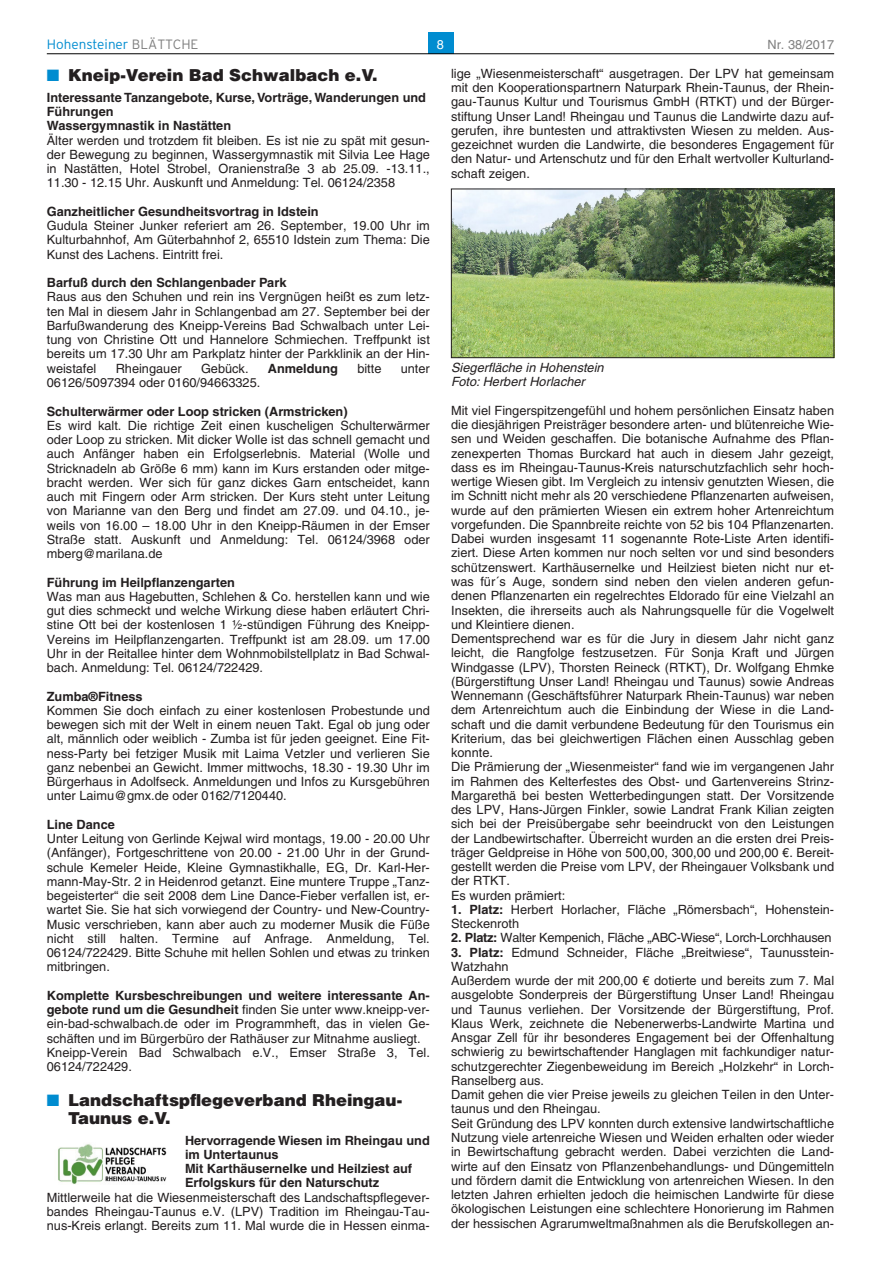
<style>
.page{position:relative;width:881px;height:1263px;background:#fff}
.page>*{position:absolute;margin:0;border:0;box-sizing:border-box;transform-origin:0 0}
.t1{font:900 16.5px/18px "Helvetica LT";color:#231f20}
.t2{font:300 13.5px "Interstate";color:#008cd0}
.t3{font:12.75px/14.2px "Helvetica LT";color:#231f20;text-align:justify}
.t4{font:700 12.75px/14.2px "Helvetica LT";color:#231f20}
.t5{font:12.75px "Helvetica LT";letter-spacing:-.02em;color:#231f20}
.t6{font:italic 12.75px/14.2px "Helvetica LT";color:#231f20}
.t7{font:12.75px "Helvetica LT";color:#808080}
.t8{font:12.75px "Helvetica LT";color:#fff}
.s1{color:#808080}
.s2{color:#008cd0}
.s3{font-weight:700}
</style>
<div class="page">
<div style="left:427px;top:32px;width:26px;height:22px;background:#008cd0"></div>
<hr style="left:47px;top:54px;width:786px;height:1px;background:#000">
<img style="left:453px;top:191px;width:378px;height:165px">
<div style="left:451px;top:189px;width:382px;height:169px;border:1px solid #231f20"></div>
<img style="left:58px;top:1144px;width:109px;height:41px">
<p class="t2" style="left:47px;top:36px;width:153px">Hohensteiner <span class="s1">BlättcHe</span></p>
<p class="t8" style="left:437px;top:40px;width:9px">8</p>
<p class="t7" style="left:767px;top:40px;width:68px">Nr. 38/2017</p>
<p class="t3" style="left:451px;top:68px;width:384px">lige „Wiesenmeisterschaft“ ausgetragen. Der LPV hat gemeinsam mit den Kooperationspartnern Naturpark Rhein-Taunus, der Rhein&shy;gau-Taunus Kultur und Tourismus GmbH (RTKT) und der Bürger&shy;stiftung Unser Land! Rheingau und Taunus die Landwirte dazu auf&shy;gerufen, ihre buntesten und attraktivsten Wiesen zu melden. Aus&shy;gezeichnet wurden die Landwirte, die besonderes Engagement für den Natur- und Artenschutz und für den Erhalt wertvoller Kulturland&shy;schaft zeigen.</p>
<p class="t1" style="left:47px;top:67px;width:332px"><span class="s2">■</span> Kneip-Verein Bad Schwalbach e.V.</p>
<p class="t4" style="left:47px;top:90px;width:380px">interessante tanzangebote, kurse, Vorträge, Wanderungen und<br>Führungen<br>Wassergymnastik in nastätten</p>
<p class="t3" style="left:47px;top:134px;width:384px">Älter werden und trotzdem fit bleiben. Es ist nie zu spät mit gesun&shy;der Bewegung zu beginnen, Wassergymnastik mit Silvia Lee Hage in Nastätten, Hotel Strobel, Oranienstraße 3 ab 25.09. -13.11., 11.30 - 12.15 Uhr. Auskunft und Anmeldung: Tel. 06124/2358</p>
<p class="t4" style="left:47px;top:204px;width:273px">ganzheitlicher gesundheitsvortrag in idstein</p>
<p class="t3" style="left:47px;top:220px;width:384px">Gudula Steiner Junker referiert am 26. September, 19.00 Uhr im Kulturbahnhof, Am Güterbahnhof 2, 65510 Idstein zum Thema: Die Kunst des Lachens. Eintritt frei.</p>
<p class="t4" style="left:47px;top:276px;width:241px">Barfuß durch den Schlangenbader Park</p>
<p class="t3" style="left:47px;top:291px;width:384px">Raus aus den Schuhen und rein ins Vergnügen heißt es zum letz&shy;ten Mal in diesem Jahr in Schlangenbad am 27. September bei der Barfußwanderung des Kneipp-Vereins Bad Schwalbach unter Lei&shy;tung von Christine Ott und Hannelore Schmiechen. Treffpunkt ist bereits um 17.30 Uhr am Parkplatz hinter der Parkklinik an der Hin&shy;weistafel</p>
<p class="t6" style="left:451px;top:361px;width:154px">Siegerfläche in Hohenstein<br>Foto: Herbert Horlacher</p>
<p class="t3" style="left:451px;top:405px;width:384px;text-align:left">Mit viel Fingerspitzengefühl und hohem persönlichen Einsatz haben die diesjährigen Preisträger besondere arten- und blütenreiche Wie&shy;sen und Weiden geschaffen. Die botanische Aufnahme des Pflan&shy;zenexperten Thomas Burckard hat auch in diesem Jahr gezeigt, dass es im Rheingau-Taunus-Kreis naturschutzfachlich sehr hoch&shy;wertige Wiesen gibt. Im Vergleich zu intensiv genutzten Wiesen, die im Schnitt nicht mehr als 20 verschiedene Pflanzenarten aufweisen, wurde auf den prämierten Wiesen ein extrem hoher Artenreichtum vorgefunden. Die Spannbreite reichte von 52 bis 104 Pflanzenarten.<br>Dabei wurden insgesamt 11 sogenannte Rote-Liste Arten identifi&shy;ziert. Diese Arten kommen nur noch selten vor und sind besonders schützenswert. Karthäusernelke und Heilziest bieten nicht nur et&shy;was für´s Auge, sondern sind neben den vielen anderen gefun&shy;denen Pflanzenarten ein regelrechtes Eldorado für eine Vielzahl an Insekten, die ihrerseits auch als Nahrungsquelle für die Vogelwelt und Kleintiere dienen.<br>Dementsprechend war es für die Jury in diesem Jahr nicht ganz leicht, die Rangfolge festzusetzen. Für Sonja Kraft und Jürgen Windgasse (LPV), Thorsten Reineck (RTKT), Dr. Wolfgang Ehmke (Bürgerstiftung Unser Land! Rheingau und Taunus) sowie Andreas Wennemann (Geschäftsführer Naturpark Rhein-Taunus) war neben dem Artenreichtum auch die Einbindung der Wiese in die Land&shy;schaft und die damit verbundene Bedeutung für den Tourismus ein Kriterium, das bei gleichwertigen Flächen einen Ausschlag geben konnte.<br>Die Prämierung der „Wiesenmeister“ fand wie im vergangenen Jahr im Rahmen des Kelterfestes des Obst- und Gartenvereins Strinz-Margarethä bei besten Wetterbedingungen statt. Der Vorsitzende des LPV, Hans-Jürgen Finkler, sowie Landrat Frank Kilian zeigten sich bei der Preisübergabe sehr beeindruckt von den Leistungen der Landbewirtschafter. Überreicht wurden an die ersten drei Preis&shy;träger Geldpreise in Höhe von 500,00, 300,00 und 200,00 €. Bereit&shy;gestellt werden die Preise vom LPV, der Rheingauer Volksbank und der RTKT.<br>Es wurden prämiert:</p>
<p class="t3" style="left:451px;top:904px;width:384px"><span class="s3">1. Platz:</span> Herbert Horlacher, Fläche „Römersbach“, Hohenstein-<br>Steckenroth</p>
<p class="t5" style="left:451px;top:933px;width:382px"><span class="s3">2. Platz:</span> Walter Kempenich, Fläche „ABC-Wiese“, Lorch-Lorchhausen</p>
<p class="t3" style="left:451px;top:946px;width:384px;text-align:left"><span class="s3">3. Platz:</span> Edmund Schneider, Fläche „Breitwiese“, Taunusstein-Watzhahn<br>Außerdem wurde der mit 200,00 € dotierte und bereits zum 7. Mal ausgelobte Sonderpreis der Bürgerstiftung Unser Land! Rheingau und Taunus verliehen. Der Vorsitzende der Bürgerstiftung, Prof.<br>Klaus Werk, zeichnete die Nebenerwerbs-Landwirte Martina und Ansgar Zell für ihr besonderes Engagement bei der Offenhaltung schwierig zu bewirtschaftender Hanglagen mit fachkundiger natur&shy;schutzgerechter Ziegenbeweidung im Bereich „Holzkehr“ in Lorch-Ranselberg aus.<br>Damit gehen die vier Preise jeweils zu gleichen Teilen in den Unter&shy;taunus und den Rheingau.<br>Seit Gründung des LPV konnten durch extensive landwirtschaftliche Nutzung viele artenreiche Wiesen und Weiden erhalten oder wieder in Bewirtschaftung gebracht werden. Dabei verzichten die Land&shy;wirte auf den Einsatz von Pflanzenbehandlungs- und Düngemitteln und fördern damit die Entwicklung von artenreichen Wiesen. In den letzten Jahren erhielten jedoch die heimischen Landwirte für diese ökologischen Leistungen eine schlechtere Honorierung im Rahmen der hessischen Agrarumweltmaßnahmen als die Berufskollegen an-</p>
<p class="t3" style="left:116px;top:362px;width:67px">Rheingauer</p>
<p class="t3" style="left:201px;top:362px;width:49px">Gebück.</p>
<p class="t4" style="left:268px;top:361px;width:72px">anmeldung</p>
<p class="t3" style="left:357px;top:362px;width:26px">bitte</p>
<p class="t3" style="left:400px;top:362px;width:31px">unter</p>
<p class="t3" style="left:47px;top:377px;width:215px">06126/5097394 oder 0160/94663325.</p>
<p class="t4" style="left:47px;top:404px;width:302px">Schulterwärmer oder loop stricken (armstricken)</p>
<p class="t3" style="left:47px;top:419px;width:384px">Es wird kalt. Die richtige Zeit einen kuscheligen Schulterwärmer oder Loop zu stricken. Mit dicker Wolle ist das schnell gemacht und auch Anfänger haben ein Erfolgserlebnis. Material (Wolle und Stricknadeln ab Größe 6 mm) kann im Kurs erstanden oder mitge&shy;bracht werden. Wer sich für ganz dickes Garn entscheidet, kann auch mit Fingern oder Arm stricken. Der Kurs steht unter Leitung von Marianne van den Berg und findet am 27.09. und 04.10., je&shy;weils von 16.00 – 18.00 Uhr in den Kneipp-Räumen in der Emser Straße statt. Auskunft und Anmeldung: Tel. 06124/3968 oder mberg@marilana.de</p>
<p class="t4" style="left:47px;top:575px;width:190px">Führung im Heilpflanzengarten</p>
<p class="t3" style="left:47px;top:591px;width:384px">Was man aus Hagebutten, Schlehen &amp; Co. herstellen kann und wie gut dies schmeckt und welche Wirkung diese haben erläutert Chri&shy;stine Ott bei der kostenlosen 1 ½-stündigen Führung des Kneipp-Vereins im Heilpflanzengarten. Treffpunkt ist am 28.09. um 17.00<br>Uhr in der Reitallee hinter dem Wohnmobilstellplatz in Bad Schwal&shy;bach. Anmeldung: Tel. 06124/722429.</p>
<p class="t4" style="left:47px;top:689px;width:97px">Zumba®Fitness</p>
<p class="t3" style="left:47px;top:705px;width:384px">Kommen Sie doch einfach zu einer kostenlosen Probestunde und bewegen sich mit der Welt in einem neuen Takt. Egal ob jung oder alt, männlich oder weiblich - Zumba ist für jeden geeignet. Eine Fit&shy;ness-Party bei fetziger Musik mit Laima Vetzler und verlieren Sie ganz nebenbei an Gewicht. Immer mittwochs, 18.30 - 19.30 Uhr im Bürgerhaus in Adolfseck. Anmeldungen und Infos zu Kursgebühren unter Laimu@gmx.de oder 0162/7120440.</p>
<p class="t4" style="left:47px;top:817px;width:70px">line Dance</p>
<p class="t3" style="left:47px;top:833px;width:384px">Unter Leitung von Gerlinde Kejwal wird montags, 19.00 - 20.00 Uhr (Anfänger), Fortgeschrittene von 20.00 - 21.00 Uhr in der Grund&shy;schule Kemeler Heide, Kleine Gymnastikhalle, EG, Dr. Karl-Her&shy;mann-May-Str. 2 in Heidenrod getanzt. Eine muntere Truppe „Tanz&shy;begeisterter“ die seit 2008 dem Line Dance-Fieber verfallen ist, er&shy;wartet Sie. Sie hat sich vorwiegend der Country- und New-Country-Music verschrieben, kann aber auch zu moderner Musik die Füße nicht still halten. Termine auf Anfrage. Anmeldung, Tel.<br>06124/722429. Bitte Schuhe mit hellen Sohlen und etwas zu trinken mitbringen.</p>
<p class="t3" style="left:47px;top:990px;width:384px;text-align:left"><span class="s3">komplette kursbeschreibungen und weitere interessante an&shy;gebote rund um die gesundheit</span> finden Sie unter www.kneipp-ver&shy;ein-bad-schwalbach.de oder im Programmheft, das in vielen Ge&shy;schäften und im Bürgerbüro der Rathäuser zur Mitnahme ausliegt.<br>Kneipp-Verein Bad Schwalbach e.V., Emser Straße 3, Tel.<br>06124/722429.</p>
<p class="t1" style="left:68px;top:1091px;width:335px;text-indent:-21px"><span class="s2">■</span> Landschaftspflegeverband Rheingau-<br>Taunus e.V.</p>
<p class="t4" style="left:185px;top:1133px;width:246px">Hervorragende Wiesen im rheingau und im untertaunus<br>mit karthäusernelke und Heilziest auf erfolgskurs für den naturschutz</p>
<p class="t3" style="left:47px;top:1191px;width:384px">Mittlerweile hat die Wiesenmeisterschaft des Landschaftspflegever&shy;bandes Rheingau-Taunus e.V. (LPV) Tradition im Rheingau-Tau&shy;nus-Kreis erlangt. Bereits zum 11. Mal wurde die in Hessen einma-</p>
</div>
